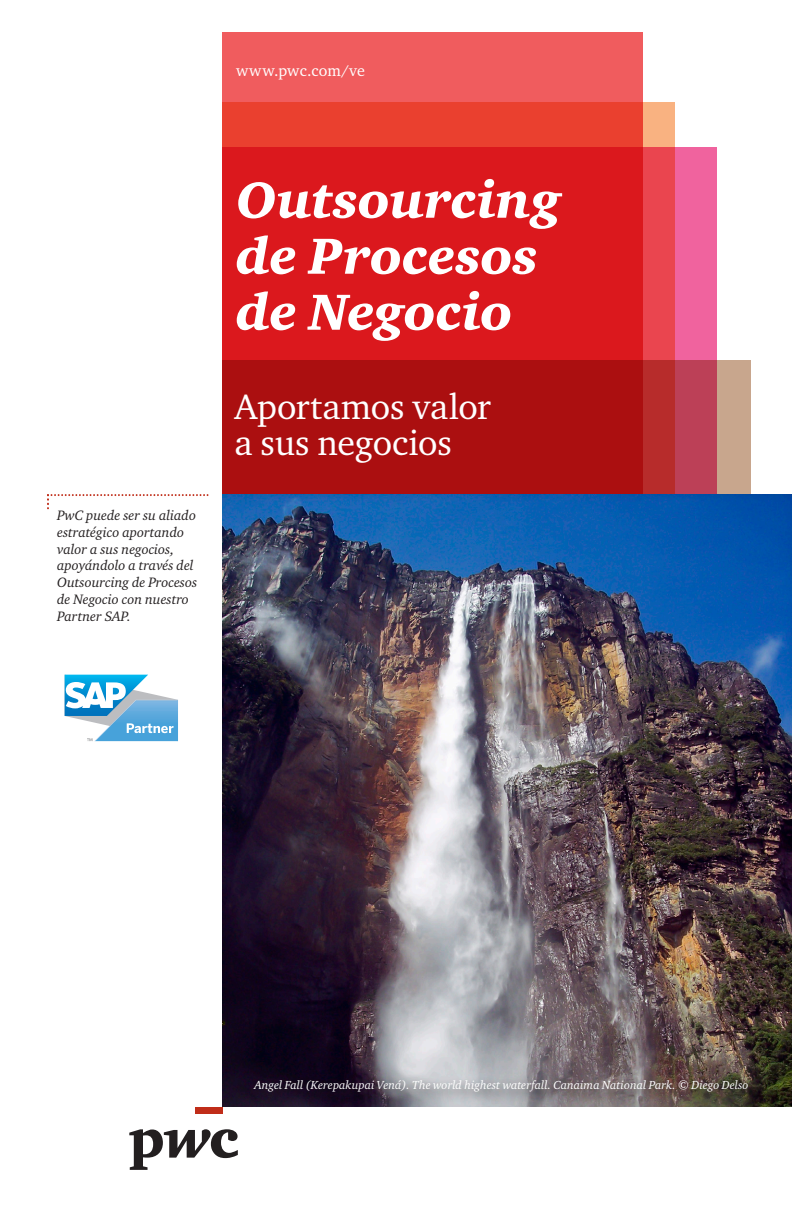
<style>
.page{position:relative;width:792px;height:1224px;background:#fff}
.page>*{position:absolute;margin:0;border:0;box-sizing:border-box;transform-origin:0 0}
.t1{font:italic 900 52px/56px "Charter ITC Pro";color:#fff}
.t2{font:36px "Charter ITC Pro";letter-spacing:-.005em;color:#fff}
.t3{font:16px "Charter ITC Pro";letter-spacing:.01em;color:#fff}
.t4{font:italic 14px/16.8px "Charter ITC Pro";color:#231f20}
.t5{font:italic 12px "Charter ITC Pro";color:#fff}
</style>
<div class="page">
<div style="left:222px;top:32px;width:421px;height:1075px;background:#f05c5e"></div>
<div style="left:195px;top:1107px;width:27px;height:7px;background:#c02d19"></div>
<svg style="left:129px;top:1129px;width:109px;height:41px"></svg>
<svg style="left:222px;top:102px;width:453px;height:258px;background:#de2324"></svg>
<svg style="left:222px;top:360px;width:528px;height:134px;background:#ae1e1f"></svg>
<svg style="left:47px;top:494px;width:162px;height:15px"></svg>
<svg style="left:65px;top:675px;width:113px;height:66px"></svg>
<img style="left:222px;top:494px;width:570px;height:613px">
<div style="left:250px;top:1075px;width:514px;height:32px;background:#231f20;opacity:.75"></div>
<p class="t3" style="left:236px;top:60px;width:130px">www.pwc.com/ve</p>
<p class="t4" style="left:57px;top:507px;width:142px">PwC puede ser su aliado estratégico aportando valor a sus negocios, apoyándolo a través del<br>Outsourcing de Procesos de Negocio con nuestro<br>Partner SAP.</p>
<p class="t1" style="left:236px;top:172px;width:326px">Outsourcing de Procesos de Negocio</p>
<p class="t2" style="left:234px;top:384px;width:258px">Aportamos valor</p>
<p class="t2" style="left:234px;top:420px;width:219px">a sus negocios</p>
<p class="t5" style="left:255px;top:1078px;width:495px">Angel Fall (Kerepakupai Vená). The world highest waterfall. Canaima National Park. © Diego Delso</p>
</div>
